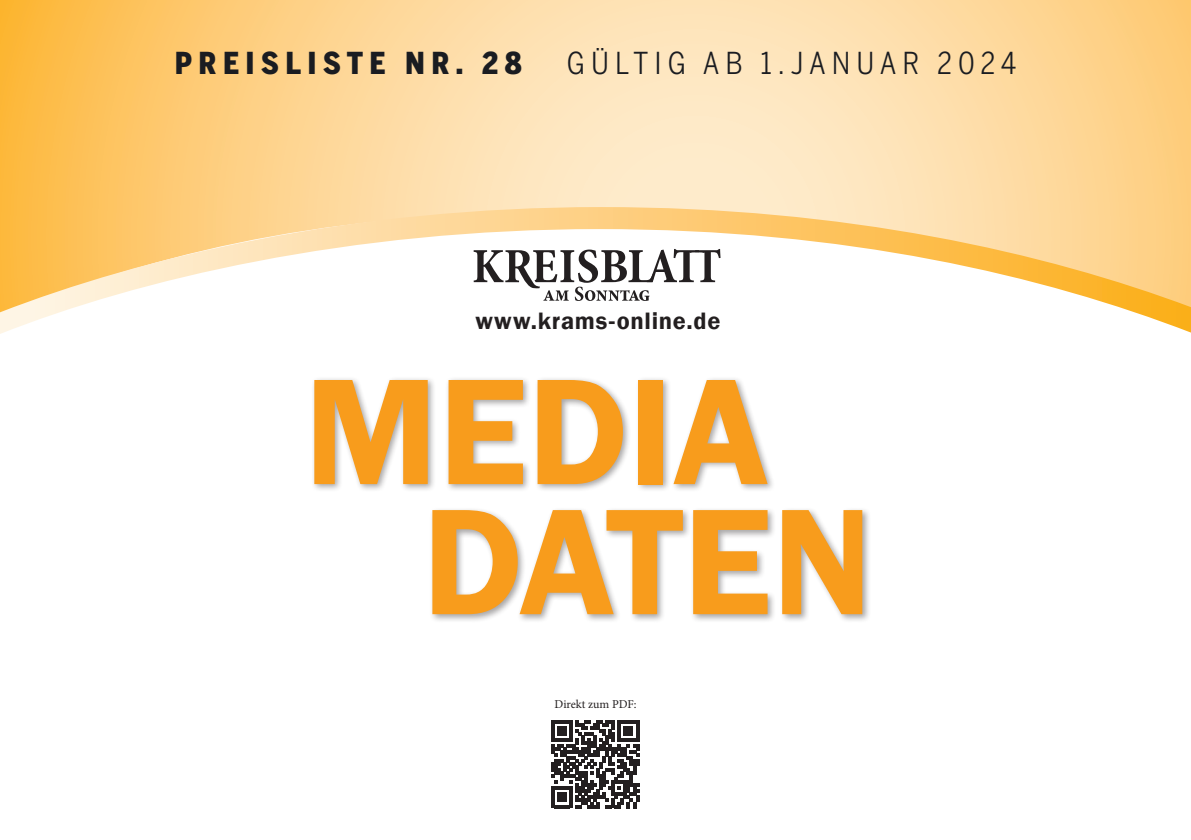
<style>
.page{position:relative;width:1191px;height:840px;background:#fff}
.page>*{position:absolute;margin:0;border:0;box-sizing:border-box;transform-origin:0 0}
.t1{font:600 156px/130px "Franklin Gothic";color:#f89c1c}
.t2{font:30px "Benton Sans Cond";letter-spacing:.2em;color:#1a1c21}
.t3{font:900 30px "Benton Sans Cond";letter-spacing:.21em;color:#1a1c21}
.t4{font:600 24.4px "Franklin Gothic";letter-spacing:.03em;color:#231f20}
.t5{font:12px "Minion Pro";letter-spacing:-.005em;color:#231f20}
</style>
<div class="page">
<svg style="left:0;top:0;width:1191px;height:207px;background:#fdd89a"></svg>
<svg style="left:0;top:207px;width:1191px;height:127px"></svg>
<svg style="left:473px;top:249px;width:247px;height:52px"></svg>
<div style="left:311px;top:376px;width:560px;height:246px;background:#231f20;opacity:.4"></div>
<svg style="left:551px;top:720px;width:88px;height:87px"></svg>
<p class="t3" style="left:175px;top:45px;width:348px">PREISLISTE NR. 28</p>
<p class="t2" style="left:567px;top:45px;width:451px">GÜLTIG AB 1.JANUAR 2024</p>
<p class="t4" style="left:475px;top:306px;width:247px">www.krams-online.de</p>
<h1 class="t1" style="left:422px;top:368px;width:452px;text-indent:-118px">MEDIA<br>DATEN</h1>
<p class="t5" style="left:554px;top:695px;width:83px">Direkt zum PDF:</p>
</div>
